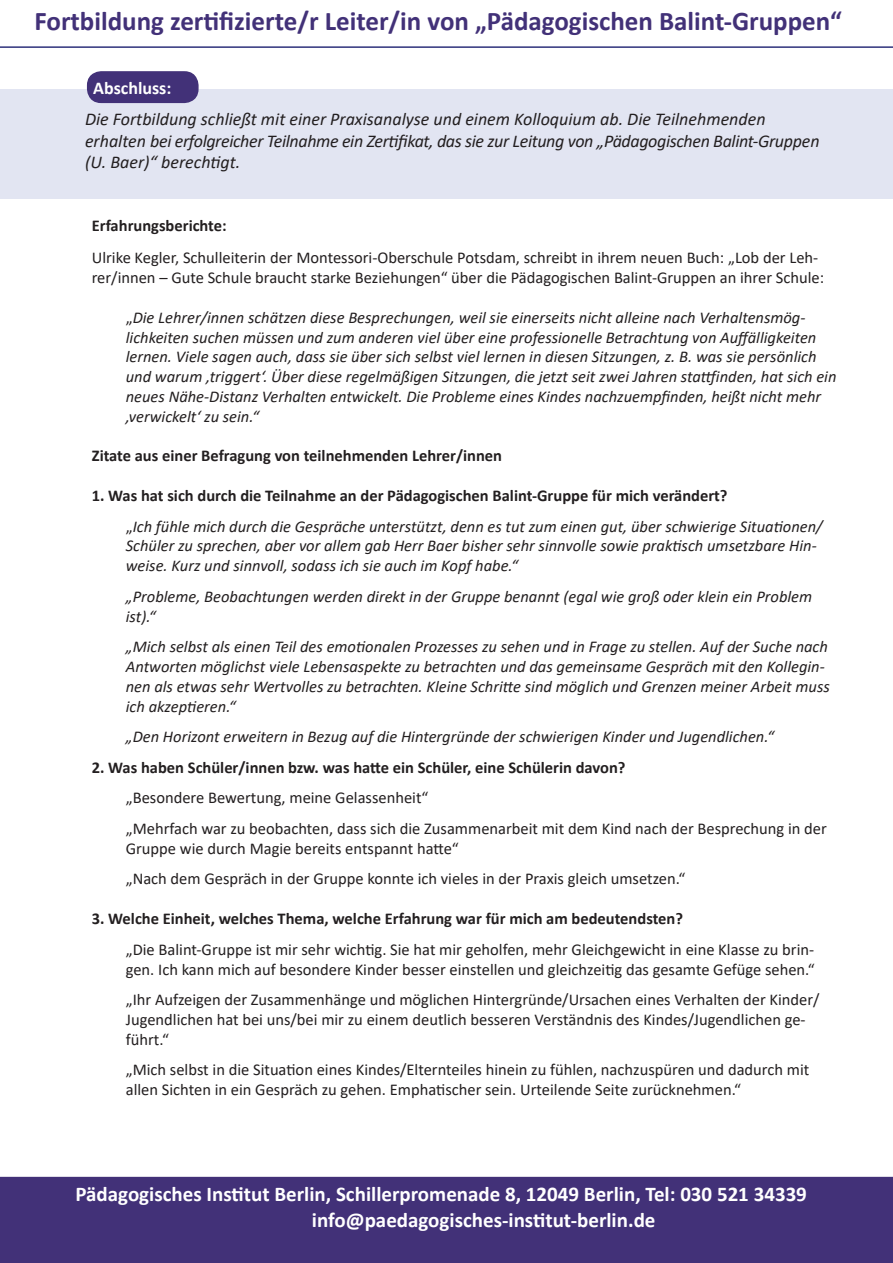
<style>
.page{position:relative;width:893px;height:1263px;background:#fff}
.page>*{position:absolute;margin:0;border:0;box-sizing:border-box;transform-origin:0 0}
.t1{font:700 27px "Calibri";color:#423178}
.t2{font:700 21px/25.2px "Calibri";color:#fff}
.t3{font:italic 18px/21.6px "Calibri";color:#231f20}
.t4{font:700 18px "Calibri";color:#fff}
.t5{font:italic 16.5px/19.8px "Calibri";color:#231f20}
.t6{font:16.5px/19.8px "Calibri";color:#231f20}
.t7{font:700 16.5px "Calibri";color:#231f20}
.s1{font-style:normal}
.s2{font-weight:700;font-style:normal}
</style>
<div class="page">
<div style="left:0;top:89px;width:893px;height:109px;background:#e2e5f2"></div>
<div style="left:88px;top:72px;width:110px;height:30px;background:#423178;border-radius:14px"></div>
<div style="left:87px;top:71px;width:112px;height:32px;border:2px solid #423178;border-radius:14px"></div>
<div style="left:0;top:1177px;width:893px;height:86px;background:#423178"></div>
<hr style="left:0;top:46px;width:893px;height:2px;background:#2e327c">
<h1 class="t1" style="left:34px;top:2px;width:809px">Fortbildung zertifizierte/r Leiter/in von „Pädagogischen Balint-Gruppen“</h1>
<p class="t4" style="left:93px;top:76px;width:80px">Abschluss:</p>
<p class="t3" style="left:85px;top:107px;width:736px">Die Fortbildung schließt mit einer Praxisanalyse und einem Kolloquium ab. Die Teilnehmenden erhalten bei erfolgreicher Teilnahme ein Zertifikat, das sie zur Leitung von „Pädagogischen Balint-Gruppen (U. Baer)“ berechtigt.</p>
<p class="t7" style="left:92px;top:214px;width:136px">Erfahrungsberichte:</p>
<p class="t6" style="left:92px;top:248px;width:734px">Ulrike Kegler, Schulleiterin der Montessori-Oberschule Potsdam, schreibt in ihrem neuen Buch: „Lob der Leh&shy;rer/innen – Gute Schule braucht starke Beziehungen“ über die Pädagogischen Balint-Gruppen an ihrer Schule:</p>
<p class="t5" style="left:126px;top:307px;width:712px"><span class="s1">„</span>Die Lehrer/innen schätzen diese Besprechungen, weil sie einerseits nicht alleine nach Verhaltensmög&shy;lichkeiten suchen müssen und zum anderen viel über eine professionelle Betrachtung von Auffälligkeiten lernen. Viele sagen auch, dass sie über sich selbst viel lernen in diesen Sitzungen, z. B. was sie persönlich und warum ‚triggert‘. Über diese regelmäßigen Sitzungen, die jetzt seit zwei Jahren stattfinden, hat sich ein neues Nähe-Distanz Verhalten entwickelt. Die Probleme eines Kindes nachzuempfinden, heißt nicht mehr ‚verwickelt‘ zu sein.“</p>
<p class="t7" style="left:92px;top:444px;width:412px">Zitate aus einer Befragung von teilnehmenden Lehrer/innen</p>
<p class="t5" style="left:126px;top:479px;width:698px;line-height:30.6px;text-indent:-34px"><span class="s2">1. Was hat sich durch die Teilnahme an der Pädagogischen Balint-Gruppe für mich verändert?<br></span><span class="s1">„</span>Ich fühle mich durch die Gespräche unterstützt, denn es tut zum einen gut, über schwierige Situationen/</p>
<p class="t5" style="left:126px;top:535px;width:692px">Schüler zu sprechen, aber vor allem gab Herr Baer bisher sehr sinnvolle sowie praktisch umsetzbare Hin&shy;weise. Kurz und sinnvoll, sodass ich sie auch im Kopf habe.“</p>
<p class="t5" style="left:126px;top:586px;width:688px">„Probleme, Beobachtungen werden direkt in der Gruppe benannt (egal wie groß oder klein ein Problem ist).“</p>
<p class="t5" style="left:126px;top:636px;width:705px">„Mich selbst als einen Teil des emotionalen Prozesses zu sehen und in Frage zu stellen. Auf der Suche nach Antworten möglichst viele Lebensaspekte zu betrachten und das gemeinsame Gespräch mit den Kollegin&shy;nen als etwas sehr Wertvolles zu betrachten. Kleine Schritte sind möglich und Grenzen meiner Arbeit muss ich akzeptieren.“</p>
<p class="t5" style="left:126px;top:726px;width:650px">„Den Horizont erweitern in Bezug auf die Hintergründe der schwierigen Kinder und Jugendlichen.“</p>
<p class="t7" style="left:92px;top:756px;width:535px">2. Was haben Schüler/innen bzw. was hatte ein Schüler, eine Schülerin davon?</p>
<p class="t6" style="left:126px;top:782px;width:703px;line-height:30.6px">„Besondere Bewertung, meine Gelassenheit“<br>„Mehrfach war zu beobachten, dass sich die Zusammenarbeit mit dem Kind nach der Besprechung in der</p>
<p class="t6" style="left:126px;top:833px;width:561px;line-height:30.6px">Gruppe wie durch Magie bereits entspannt hatte“<br>„Nach dem Gespräch in der Gruppe konnte ich vieles in der Praxis gleich umsetzen.“</p>
<p class="t7" style="left:92px;top:907px;width:593px">3. Welche Einheit, welches Thema, welche Erfahrung war für mich am bedeutendsten?</p>
<p class="t6" style="left:126px;top:939px;width:690px">„Die Balint-Gruppe ist mir sehr wichtig. Sie hat mir geholfen, mehr Gleichgewicht in eine Klasse zu brin&shy;gen. Ich kann mich auf besondere Kinder besser einstellen und gleichzeitig das gesamte Gefüge sehen.“</p>
<p class="t6" style="left:126px;top:989px;width:695px">„Ihr Aufzeigen der Zusammenhänge und möglichen Hintergründe/Ursachen eines Verhalten der Kinder/<br>Jugendlichen hat bei uns/bei mir zu einem deutlich besseren Verständnis des Kindes/Jugendlichen ge&shy;führt.“</p>
<p class="t6" style="left:126px;top:1059px;width:685px">„Mich selbst in die Situation eines Kindes/Elternteiles hinein zu fühlen, nachzuspüren und dadurch mit allen Sichten in ein Gespräch zu gehen. Emphatischer sein. Urteilende Seite zurücknehmen.“</p>
<p class="t2" style="left:312px;top:1181px;width:496px;text-indent:-236px">Pädagogisches Institut Berlin, Schillerpromenade 8, 12049 Berlin, Tel: 030 521 34339 info@paedagogisches-institut-berlin.de</p>
</div>
